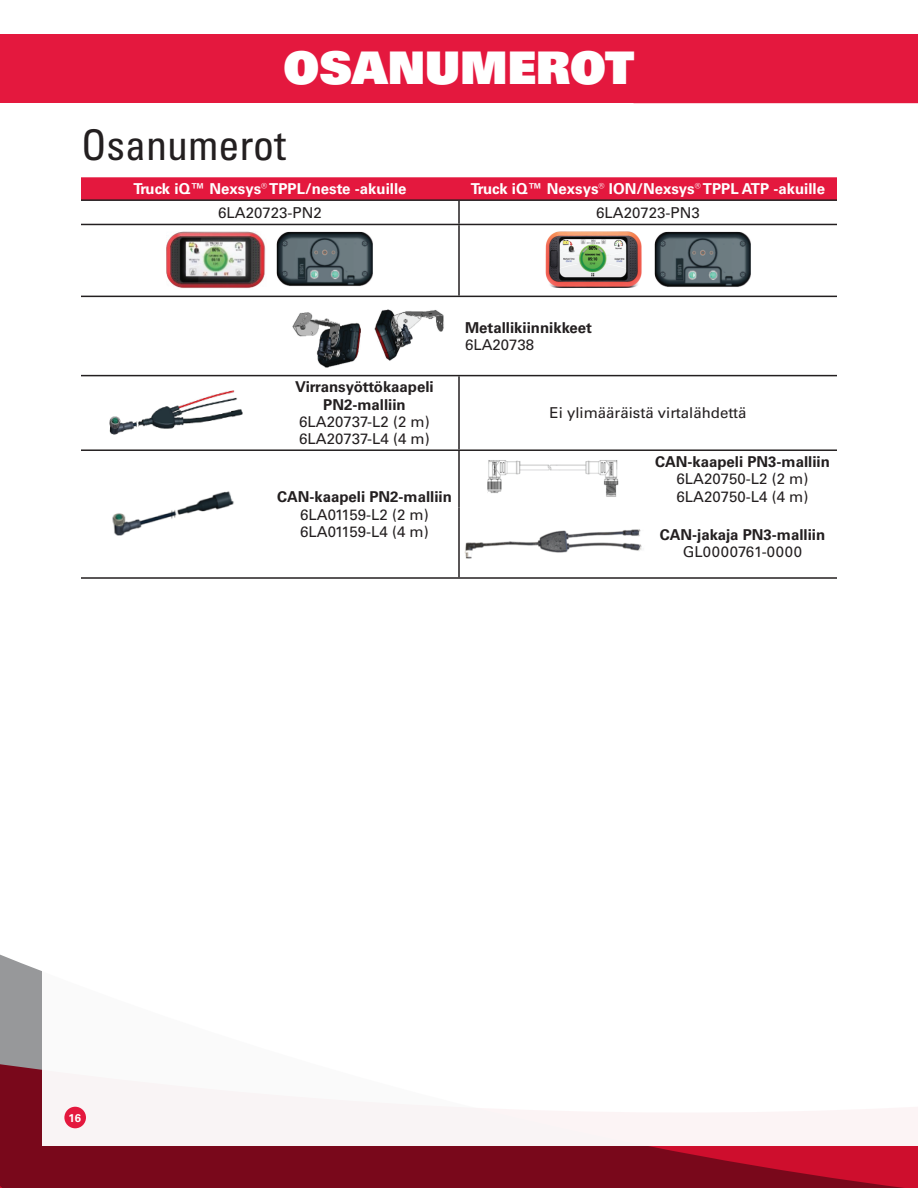
<style>
.page{position:relative;width:918px;height:1188px;background:#fff}
.page>*{position:absolute;margin:0;border:0;box-sizing:border-box;transform-origin:0 0}
.t1{font:45px "Univers LT Pro 85 X Black";color:#fff}
.Labels{font:condensed 42px "Univers LT Pro";color:#231f20}
.Labels-2{font:15px "Univers LT Pro 55 Roman";color:#231f20}
.Labels-3{font:700 15px/17.2px "Univers LT Pro 65";color:#231f20;text-align:center}
.Labels-4{font:700 15px "Univers LT Pro 65";color:#fff}
.Labels-5{font:15px "Univers LT Pro 55 Roman";letter-spacing:.04em;color:#231f20}
.t2{font:700 11.25px "Univers LT Pro 65";color:#fff}
.s1{font-family:"Univers LT Pro 55 Roman";font-weight:400}
</style>
<div class="page">
<svg style="left:0;top:954px;width:918px;height:234px;background:#88182b"></svg>
<div style="left:42px;top:857px;width:876px;height:289px;background:#fff"></div>
<div style="left:0;top:35px;width:918px;height:68px;background:#e4183e"></div>
<div style="left:81px;top:177px;width:756px;height:22px;background:#e4183e"></div>
<hr style="left:81px;top:199px;width:189px;height:2px;background:#231f20">
<hr style="left:270px;top:199px;width:189px;height:2px;background:#231f20">
<hr style="left:459px;top:199px;width:189px;height:2px;background:#231f20">
<hr style="left:648px;top:199px;width:189px;height:2px;background:#231f20">
<hr style="left:81px;top:224px;width:189px;height:1px;background:#231f20">
<hr style="left:270px;top:224px;width:189px;height:1px;background:#231f20">
<hr style="left:459px;top:224px;width:189px;height:1px;background:#231f20">
<hr style="left:648px;top:224px;width:189px;height:1px;background:#231f20">
<hr style="left:81px;top:296px;width:189px;height:1px;background:#231f20">
<hr style="left:270px;top:296px;width:189px;height:1px;background:#231f20">
<hr style="left:459px;top:296px;width:189px;height:1px;background:#231f20">
<hr style="left:648px;top:296px;width:189px;height:1px;background:#231f20">
<hr style="left:81px;top:375px;width:189px;height:1px;background:#231f20">
<hr style="left:270px;top:375px;width:189px;height:1px;background:#231f20">
<hr style="left:459px;top:375px;width:189px;height:1px;background:#231f20">
<hr style="left:648px;top:375px;width:189px;height:1px;background:#231f20">
<hr style="left:81px;top:449px;width:189px;height:2px;background:#231f20">
<hr style="left:270px;top:449px;width:189px;height:2px;background:#231f20">
<hr style="left:459px;top:449px;width:189px;height:2px;background:#231f20">
<hr style="left:648px;top:449px;width:189px;height:2px;background:#231f20">
<hr style="left:459px;top:577px;width:189px;height:2px;background:#231f20">
<hr style="left:648px;top:577px;width:189px;height:2px;background:#231f20">
<hr style="left:81px;top:577px;width:189px;height:2px;background:#231f20">
<hr style="left:270px;top:577px;width:189px;height:2px;background:#231f20">
<hr style="left:458px;top:201px;width:2px;height:23px;background:#231f20">
<hr style="left:458px;top:225px;width:2px;height:71px;background:#231f20">
<hr style="left:458px;top:376px;width:2px;height:73px;background:#231f20">
<hr style="left:458px;top:451px;width:2px;height:57px;background:#231f20">
<hr style="left:458px;top:508px;width:2px;height:69px;background:#231f20">
<img style="left:166px;top:231px;width:100px;height:58px">
<img style="left:276px;top:231px;width:97px;height:56px">
<img style="left:545px;top:231px;width:97px;height:57px">
<img style="left:655px;top:232px;width:96px;height:55px">
<img style="left:292px;top:309px;width:152px;height:59px">
<img style="left:109px;top:390px;width:134px;height:45px">
<img style="left:112px;top:491px;width:122px;height:45px">
<img style="left:487px;top:460px;width:132px;height:37px">
<img style="left:464px;top:529px;width:178px;height:30px">
<div style="left:64px;top:1107px;width:22px;height:21px;background:#e4183e;border-radius:50%"></div>
<p class="t1" style="left:284px;top:38px;width:352px">OSANUMEROT</p>
<p class="Labels" style="left:81px;top:118px;width:206px">Osanumerot</p>
<p class="Labels-4" style="left:133px;top:178px;width:275px">Truck iQ™ Nexsys<span class="s1">®</span> TPPL/neste -akuille</p>
<p class="Labels-4" style="left:471px;top:178px;width:356px">Truck iQ™ Nexsys<span class="s1">®</span> ION/Nexsys<span class="s1">®</span> TPPL ATP -akuille</p>
<p class="Labels-2" style="left:218px;top:202px;width:105px">6LA20723-PN2</p>
<p class="Labels-2" style="left:596px;top:202px;width:105px">6LA20723-PN3</p>
<p class="Labels-3" style="left:295px;top:378px;width:140px">Virransyöttökaapeli<br>PN2-malliin</p>
<p class="Labels-2" style="left:299px;top:411px;width:132px">6LA20737-L2 (2 m)</p>
<p class="Labels-2" style="left:299px;top:429px;width:132px">6LA20737-L4 (4 m)</p>
<p class="Labels-3" style="left:277px;top:488px;width:176px">CAN-kaapeli PN2-malliin</p>
<p class="Labels-2" style="left:300px;top:504px;width:130px">6LA01159-L2 (2 m)</p>
<p class="Labels-2" style="left:300px;top:521px;width:130px">6LA01159-L4 (4 m)</p>
<p class="Labels-3" style="left:465px;top:318px;width:129px">Metallikiinnikkeet</p>
<p class="Labels-2" style="left:465px;top:334px;width:71px">6LA20738</p>
<p class="Labels-2" style="left:550px;top:403px;width:198px">Ei ylimääräistä virtalähdettä</p>
<p class="Labels-3" style="left:655px;top:452px;width:176px">CAN-kaapeli PN3-malliin</p>
<p class="Labels-2" style="left:677px;top:469px;width:133px">6LA20750-L2 (2 m)</p>
<p class="Labels-2" style="left:677px;top:486px;width:133px">6LA20750-L4 (4 m)</p>
<p class="Labels-3" style="left:660px;top:525px;width:167px">CAN-jakaja PN3-malliin</p>
<p class="Labels-5" style="left:683px;top:541px;width:121px">GL0000761-0000</p>
<p class="t2" style="left:68px;top:1110px;width:14px">16</p>
</div>
